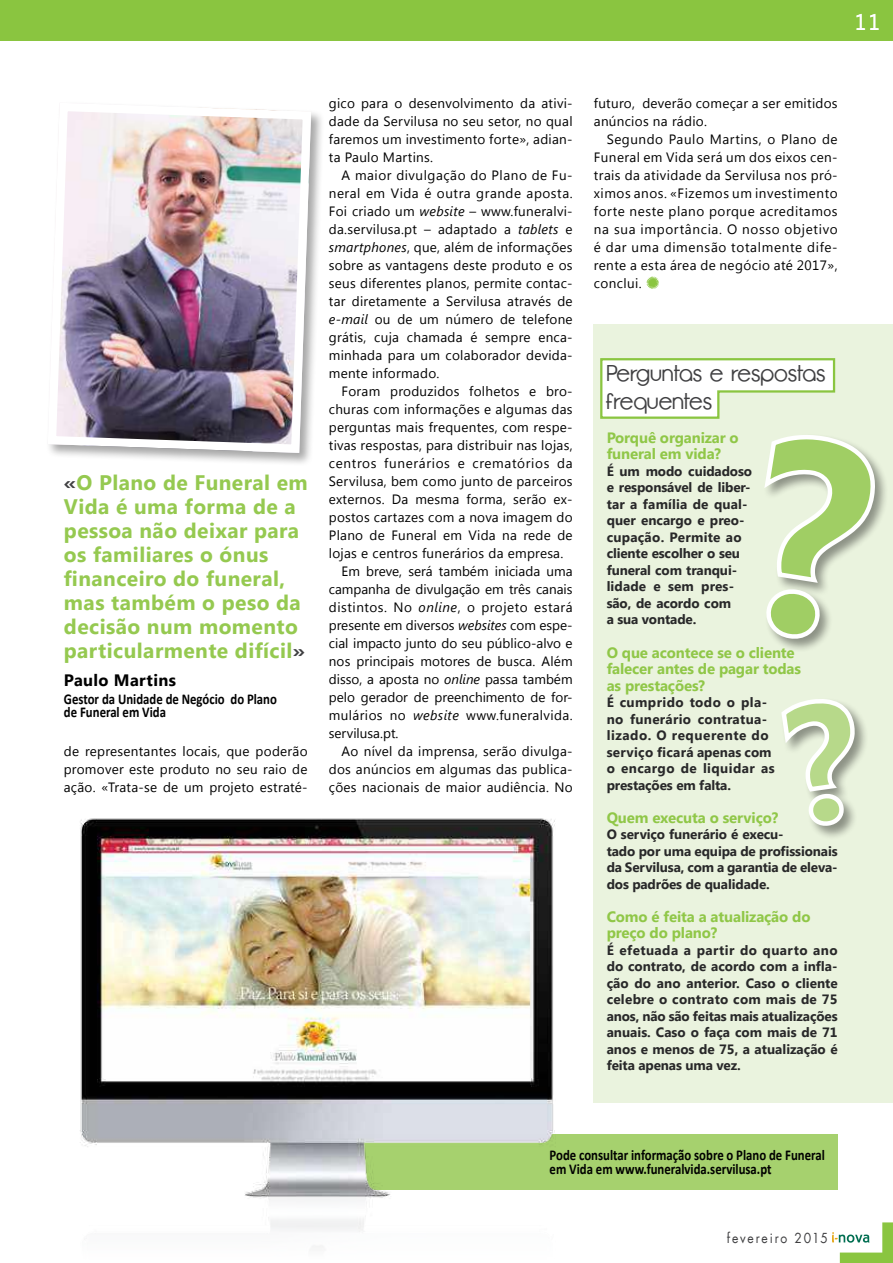
<style>
.page{position:relative;width:893px;height:1263px;background:#fff}
.page>*{position:absolute;margin:0;border:0;box-sizing:border-box;transform-origin:0 0}
.t1{font:22.65px/27.3px "Opificio";color:#404042}
.t2{font:22.5px "Segoe UI";color:#fff;scale:.9 1}
.t3{font:700 21px/24px "Segoe UI";letter-spacing:.02em;color:#95c950}
.t4{font:700 16.5px "Segoe UI";letter-spacing:.02em;color:#000}
.t5{font:700 15px/16.5px "Segoe UI";letter-spacing:-.01em;color:#90c748}
.t6{font:700 15px/13.5px "Calibri";color:#000;scale:.85 1}
.t7{font:13.5px/18px "Segoe UI";letter-spacing:.02em;color:#000;text-align:justify}
.t8{font:700 13.5px/16.5px "Segoe UI";letter-spacing:-.01em;color:#282829}
.t9{font:13.5px "Segoe UI";color:#000}
.t10{font:700 13.5px/16.5px "Segoe UI";letter-spacing:.02em;color:#282829}
.t11{font:13.5px "Segoe UI";letter-spacing:.04em;color:#000}
.t12{font:13.5px "Segoe UI";letter-spacing:.05em;color:#000}
.t13{font:13.5px "Futura LT";letter-spacing:.145em;color:#404042;scale:.9 1}
.s1{color:#404042}
.s2{font-style:italic}
</style>
<div class="page">
<div style="left:594px;top:324px;width:299px;height:778px;background:#eaf3de"></div>
<div style="left:323px;top:1134px;width:515px;height:56px;background:#a6d16e"></div>
<svg style="left:600px;top:358px;width:236px;height:61px"></svg>
<div style="left:46px;top:100px;width:279px;height:366px;background:#000;opacity:.35"></div>
<img style="left:46px;top:100px;width:269px;height:357px">
<img style="left:80px;top:818px;width:475px;height:429px">
<div style="left:762px;top:433px;width:127px;height:219px;background:#000;opacity:.4"></div>
<svg style="left:762px;top:433px;width:116px;height:209px"></svg>
<div style="left:779px;top:697px;width:89px;height:143px;background:#000;opacity:.4"></div>
<svg style="left:779px;top:697px;width:79px;height:132px"></svg>
<svg style="left:646px;top:276px;width:13px;height:13px"></svg>
<div style="left:0;top:0;width:842px;height:41px;background:#8ac540"></div>
<div style="left:839px;top:0;width:54px;height:41px;background:#8ac540"></div>
<svg style="left:832px;top:1222px;width:61px;height:41px"></svg>
<h2 class="t2" style="left:855px;top:6px;width:29px">11</h2>
<h3 class="t3" style="left:64px;top:469px;width:245px"><span class="s1">«</span>O Plano de Funeral em<br>Vida é uma forma de a pessoa não deixar para os familiares o ónus financeiro do funeral, mas também o peso da decisão num momento particularmente difícil<span class="s1">»</span></h3>
<p class="t4" style="left:64px;top:668px;width:113px">Paulo Martins</p>
<p class="t6" style="left:64px;top:692px;width:252px">Gestor da Unidade de Negócio do Plano de Funeral em Vida</p>
<p class="t7" style="left:64px;top:742px;width:245px">de representantes locais, que poderão promover este produto no seu raio de ação. «Trata-se de um projeto estraté-</p>
<p class="t7" style="left:329px;top:94px;width:245px">gico para o desenvolvimento da ativi&shy;dade da Servilusa no seu setor, no qual faremos um investimento forte», adian&shy;ta Paulo Martins.</p>
<p class="t7" style="left:329px;top:166px;width:245px;text-indent:13px">A maior divulgação do Plano de Fu&shy;neral em Vida é outra grande aposta.<br>Foi criado um <span class="s2">website</span> – www.funeralvi&shy;da.servilusa.pt – adaptado a <span class="s2">tablets</span> e <span class="s2">smartphones</span>, que, além de informações sobre as vantagens deste produto e os seus diferentes planos, permite contac&shy;tar diretamente a Servilusa através de <span class="s2">e-mail</span> ou de um número de telefone grátis, cuja chamada é sempre enca&shy;minhada para um colaborador devida&shy;mente informado.</p>
<p class="t7" style="left:342px;top:382px;width:233px">Foram produzidos folhetos e bro-</p>
<p class="t7" style="left:329px;top:400px;width:245px">churas com informações e algumas das</p>
<p class="t7" style="left:329px;top:418px;width:245px">perguntas mais frequentes, com respe-</p>
<p class="t7" style="left:329px;top:436px;width:245px">tivas respostas, para distribuir nas lojas,</p>
<p class="t12" style="left:329px;top:454px;width:245px">centros funerários e crematórios da</p>
<p class="t7" style="left:329px;top:472px;width:245px">Servilusa, bem como junto de parceiros</p>
<p class="t7" style="left:329px;top:489px;width:245px">externos. Da mesma forma, serão ex-</p>
<p class="t7" style="left:329px;top:507px;width:245px">postos cartazes com a nova imagem do</p>
<p class="t7" style="left:329px;top:525px;width:245px">Plano de Funeral em Vida na rede de</p>
<p class="t7" style="left:329px;top:543px;width:236px">lojas e centros funerários da empresa.</p>
<p class="t9" style="left:342px;top:562px;width:233px">Em breve, será também iniciada uma</p>
<p class="t9" style="left:329px;top:580px;width:245px">campanha de divulgação em três canais</p>
<p class="t11" style="left:329px;top:598px;width:245px">distintos. No <span class="s2">online</span>, o projeto estará</p>
<p class="t9" style="left:329px;top:616px;width:245px">presente em diversos <span class="s2">websites</span> com espe-</p>
<p class="t9" style="left:329px;top:634px;width:245px">cial impacto junto do seu público-alvo e</p>
<p class="t7" style="left:329px;top:651px;width:245px">nos principais motores de busca. Além</p>
<p class="t9" style="left:329px;top:670px;width:245px">disso, a aposta no <span class="s2">online</span> passa também</p>
<p class="t9" style="left:329px;top:688px;width:245px">pelo gerador de preenchimento de for-</p>
<p class="t7" style="left:329px;top:705px;width:245px">mulários no <span class="s2">website</span> www.funeralvida.</p>
<p class="t9" style="left:329px;top:724px;width:71px">servilusa.pt.</p>
<p class="t7" style="left:342px;top:741px;width:233px">Ao nível da imprensa, serão divulga-</p>
<p class="t7" style="left:329px;top:759px;width:245px">dos anúncios em algumas das publica-</p>
<p class="t7" style="left:329px;top:777px;width:245px">ções nacionais de maior audiência. No</p>
<p class="t7" style="left:594px;top:94px;width:245px">futuro, deverão começar a ser emitidos anúncios na rádio.</p>
<p class="t7" style="left:594px;top:130px;width:245px;text-indent:13px">Segundo Paulo Martins, o Plano de Funeral em Vida será um dos eixos cen&shy;trais da atividade da Servilusa nos pró&shy;ximos anos. «Fizemos um investimento forte neste plano porque acreditamos na sua importância. O nosso objetivo é dar uma dimensão totalmente dife&shy;rente a esta área de negócio até 2017», conclui.</p>
<h1 class="t1" style="left:606px;top:360px;width:221px">Perguntas e respostas frequentes</h1>
<p class="t5" style="left:607px;top:429px;width:134px">Porquê organizar o funeral em vida?</p>
<p class="t8" style="left:607px;top:462px;width:147px">É um modo cuidadoso e responsável de liber&shy;tar a família de qual&shy;quer encargo e preo&shy;cupação. Permite ao cliente escolher o seu funeral com tranqui&shy;lidade e sem pres&shy;são, de acordo com<br>a sua vontade.</p>
<p class="t5" style="left:607px;top:643px;width:196px">O que acontece se o cliente falecer antes de pagar todas as prestações?</p>
<p class="t10" style="left:607px;top:693px;width:169px">É cumprido todo o pla&shy;no funerário contratua&shy;lizado. O requerente do serviço ficará apenas com o encargo de liquidar as prestações em falta.</p>
<p class="t5" style="left:607px;top:808px;width:173px">Quem executa o serviço?</p>
<p class="t8" style="left:607px;top:825px;width:233px">O serviço funerário é execu-<br>tado por uma equipa de profissionais da Servilusa, com a garantia de eleva&shy;dos padrões de qualidade.</p>
<p class="t5" style="left:607px;top:907px;width:205px">Como é feita a atualização do preço do plano?</p>
<p class="t8" style="left:607px;top:941px;width:233px;text-align:justify">É efetuada a partir do quarto ano do contrato, de acordo com a infla&shy;ção do ano anterior. Caso o cliente celebre o contrato com mais de 75 anos, não são feitas mais atualizações anuais. Caso o faça com mais de 71 anos e menos de 75, a atualização é feita apenas uma vez.</p>
<p class="t6" style="left:550px;top:1148px;width:325px">Pode consultar informação sobre o Plano de Funeral em Vida em www.funeralvida.servilusa.pt</p>
<p class="t13" style="left:727px;top:1229px;width:114px">fevereiro 2015</p>
</div>
